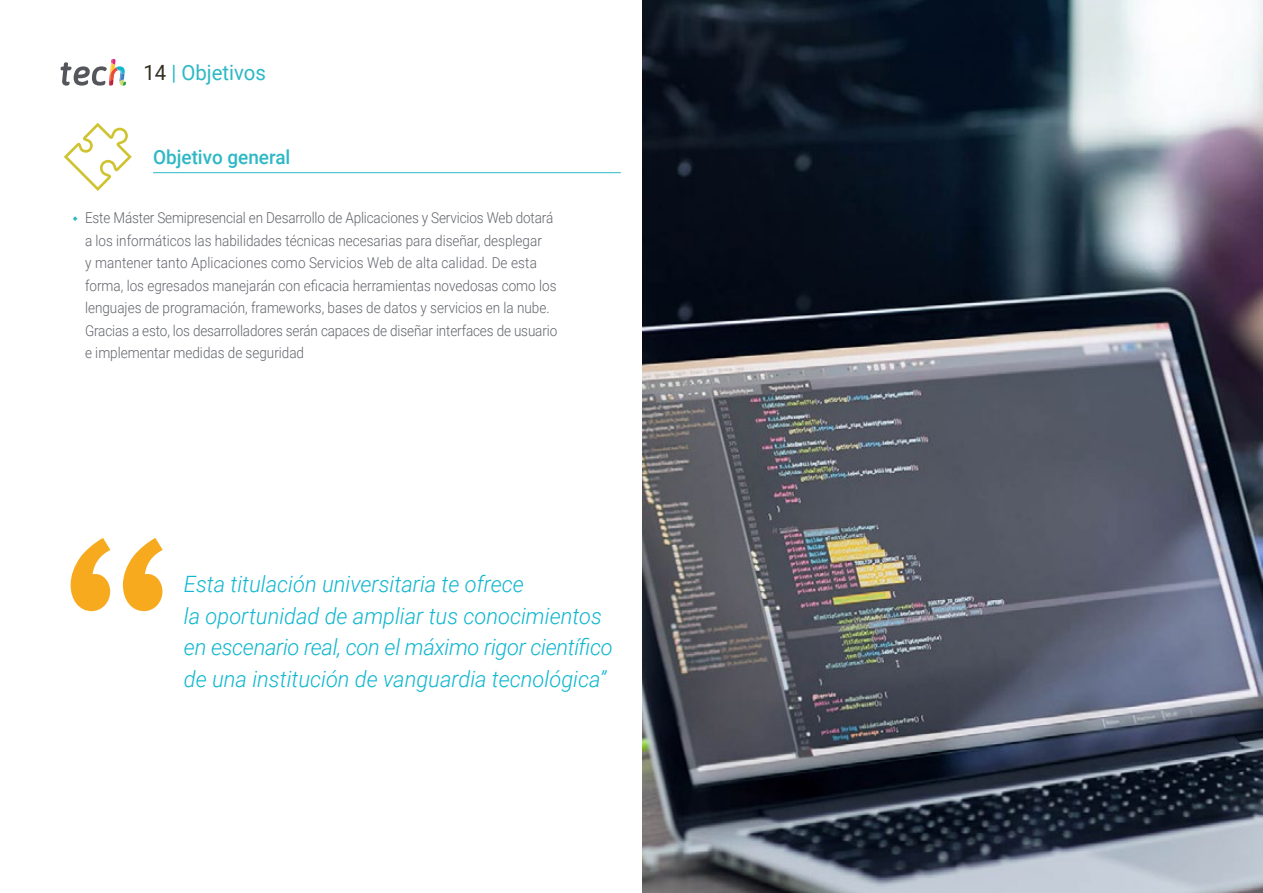
<style>
.page{position:relative;width:1263px;height:893px;background:#fff}
.page>*{position:absolute;margin:0;border:0;box-sizing:border-box;transform-origin:0 0}
.t1{font:italic 300 22.5px/31.5px "Roboto";color:#0fb6cf}
.t2{font:21px "Roboto";color:#2db8c5}
.t3{font:500 19.5px "Roboto";color:#2db8c5}
.t4{font:300 15px/22.5px "Roboto";color:#61646a;scale:.9 1}
.s1{color:#312e20}
</style>
<div class="page">
<hr style="left:153px;top:172px;width:468px;height:1px;background:#2db8c5">
<svg style="left:64px;top:123px;width:68px;height:68px"></svg>
<svg style="left:71px;top:538px;width:92px;height:73px"></svg>
<img style="left:642px;top:0;width:621px;height:893px">
<svg style="left:61px;top:59px;width:65px;height:27px"></svg>
<h2 class="t2" style="left:144px;top:57px;width:124px"><span class="s1">14</span> | Objetivos</h2>
<h3 class="t3" style="left:153px;top:144px;width:139px">Objetivo general</h3>
<p class="t4" style="left:85px;top:206px;width:526px">Este Máster Semipresencial en Desarrollo de Aplicaciones y Servicios Web dotará a los informáticos las habilidades técnicas necesarias para diseñar, desplegar<br>y mantener tanto Aplicaciones como Servicios Web de alta calidad. De esta forma, los egresados manejarán con eficacia herramientas novedosas como los lenguajes de programación, frameworks, bases de datos y servicios en la nube.<br>Gracias a esto, los desarrolladores serán capaces de diseñar interfaces de usuario e implementar medidas de seguridad</p>
<h1 class="t1" style="left:184px;top:568px;width:430px">Esta titulación universitaria te ofrece<br>la oportunidad de ampliar tus conocimientos en escenario real, con el máximo rigor científico de una institución de vanguardia tecnológica”</h1>
</div>
